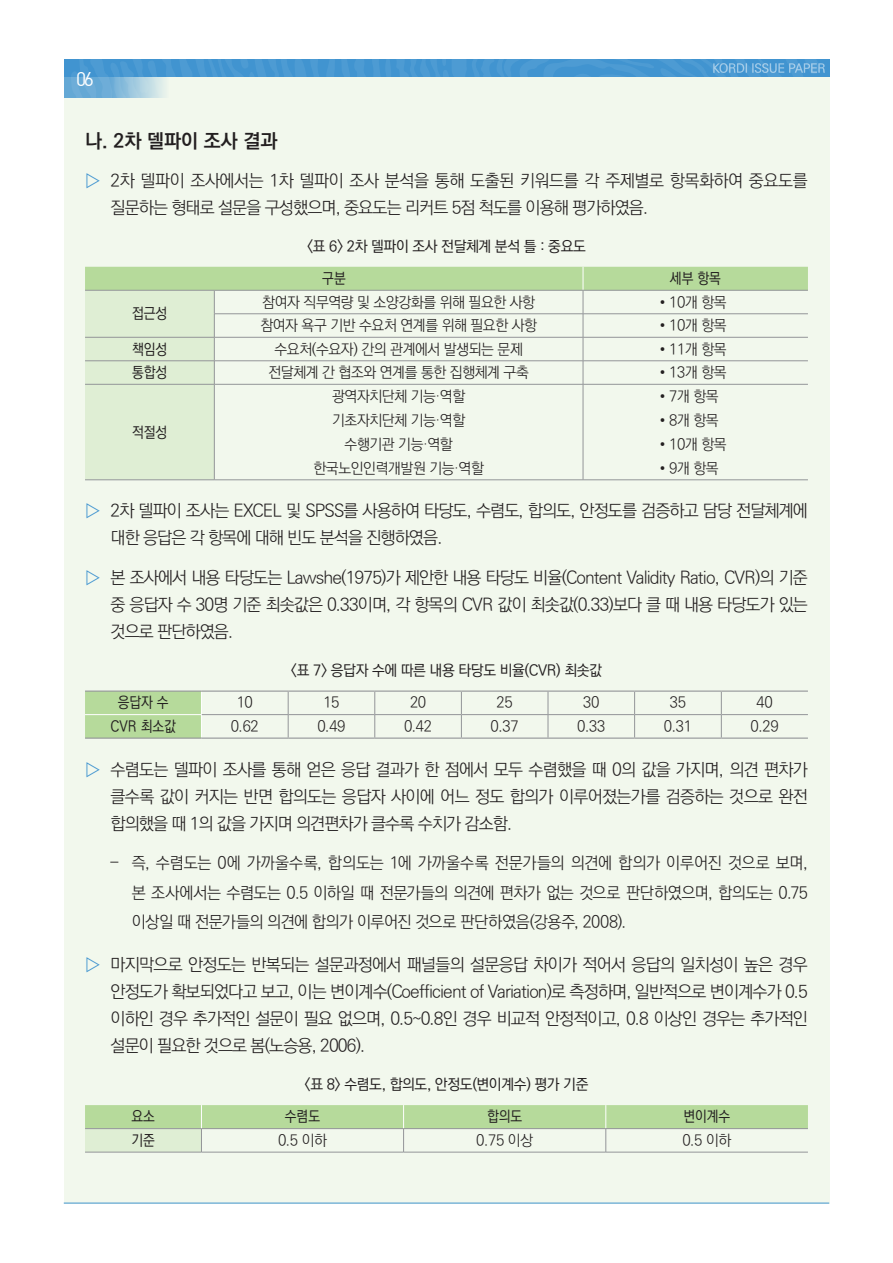
<style>
.page{position:relative;width:893px;height:1263px;background:#fff}
.page>*{position:absolute;margin:0;border:0;box-sizing:border-box;transform-origin:0 0}
._1{font:19.5px "Ko Pub World Dotum PB";color:#231f20}
.t1{font:19.5px "Dinreg";color:#fff}
.t2{font:17.25px/27px "Ko Pub World Dotum PL";letter-spacing:-.05em;color:#231f20;text-align:justify}
.t3{font:17.25px/27px "Ko Pub World Dotum PL";letter-spacing:-.025em;color:#231f20}
.t4{font:16.5px/29.7px "Ko Pub World Dotum PL";letter-spacing:-.03em;color:#231f20;text-align:justify}
.표_내용{font:15px "Ko Pub World Dotum PL";letter-spacing:-.025em;color:#231f20}
.표제목{font:15px "Ko Pub World Dotum PM";letter-spacing:-.025em;color:#231f20}
.표-구분{font:15px "Ko Pub World Dotum PM";color:#231f20;scale:.9 1}
.s1{font-family:"Ko Pub World Dotum PM";color:#4194d0}
.s2{font-family:"HCR Dotum";font-weight:700}
.s3{font-family:"Ko Pub World Batang PL"}
</style>
<div class="page">
<div style="left:64px;top:77px;width:765px;height:1126px;background:#f2f8ed"></div>
<hr style="left:64px;top:1203px;width:765px;height:1px;background:#4194d0">
<svg style="left:64px;top:60px;width:761px;height:38px"></svg>
<svg style="left:85px;top:267px;width:723px;height:213px"></svg>
<hr style="left:583px;top:384px;width:225px;height:1px;background:#939598">
<hr style="left:214px;top:384px;width:369px;height:1px;background:#939598">
<hr style="left:214px;top:384px;width:1px;height:96px;background:#939598">
<hr style="left:583px;top:384px;width:1px;height:96px;background:#939598">
<hr style="left:214px;top:479px;width:369px;height:1px;background:#939598">
<svg style="left:288px;top:692px;width:1px;height:45px"></svg>
<svg style="left:375px;top:692px;width:1px;height:45px"></svg>
<svg style="left:461px;top:692px;width:1px;height:45px"></svg>
<svg style="left:548px;top:692px;width:1px;height:45px"></svg>
<svg style="left:634px;top:692px;width:1px;height:45px"></svg>
<svg style="left:721px;top:692px;width:1px;height:45px"></svg>
<div style="left:85px;top:692px;width:117px;height:45px;background:#b6da9b"></div>
<hr style="left:85px;top:714px;width:117px;height:1px;background:#fff">
<hr style="left:202px;top:714px;width:86px;height:1px;background:#939598">
<hr style="left:288px;top:714px;width:87px;height:1px;background:#939598">
<hr style="left:375px;top:714px;width:86px;height:1px;background:#939598">
<hr style="left:461px;top:714px;width:87px;height:1px;background:#939598">
<hr style="left:548px;top:714px;width:87px;height:1px;background:#939598">
<hr style="left:635px;top:714px;width:86px;height:1px;background:#939598">
<hr style="left:721px;top:714px;width:87px;height:1px;background:#939598">
<hr style="left:85px;top:690px;width:116px;height:2px;background:#939598">
<hr style="left:201px;top:690px;width:87px;height:2px;background:#939598">
<hr style="left:288px;top:690px;width:87px;height:2px;background:#939598">
<hr style="left:375px;top:690px;width:86px;height:2px;background:#939598">
<hr style="left:461px;top:690px;width:87px;height:2px;background:#939598">
<hr style="left:548px;top:690px;width:87px;height:2px;background:#939598">
<hr style="left:635px;top:690px;width:86px;height:2px;background:#939598">
<hr style="left:721px;top:690px;width:87px;height:2px;background:#939598">
<hr style="left:85px;top:737px;width:116px;height:2px;background:#939598">
<hr style="left:201px;top:737px;width:87px;height:2px;background:#939598">
<hr style="left:288px;top:737px;width:87px;height:2px;background:#939598">
<hr style="left:375px;top:737px;width:86px;height:2px;background:#939598">
<hr style="left:461px;top:737px;width:87px;height:2px;background:#939598">
<hr style="left:548px;top:737px;width:87px;height:2px;background:#939598">
<hr style="left:635px;top:737px;width:86px;height:2px;background:#939598">
<hr style="left:721px;top:737px;width:87px;height:2px;background:#939598">
<hr style="left:85px;top:1152px;width:116px;height:1px;background:#939598">
<svg style="left:85px;top:1105px;width:723px;height:47px"></svg>
<hr style="left:404px;top:1128px;width:202px;height:1px;background:#939598">
<hr style="left:606px;top:1128px;width:202px;height:1px;background:#939598">
<hr style="left:201px;top:1152px;width:203px;height:1px;background:#939598">
<hr style="left:404px;top:1152px;width:202px;height:1px;background:#939598">
<hr style="left:606px;top:1152px;width:202px;height:1px;background:#939598">
<p class="t1" style="left:76px;top:66px;width:19px">06</p>
<p class="_1" style="left:85px;top:127px;width:194px">나. 2차 델파이 조사 결과</p>
<p class="t3" style="left:111px;top:168px;width:699px;text-indent:-26px"><span class="s1">▷</span> 2차 델파이 조사에서는 1차 델파이 조사 분석을 통해 도출된 키워드를 각 주제별로 항목화하여 중요도를 질문하는 형태로 설문을 구성했으며, 중요도는 리커트 5점 척도를 이용해 평가하였음.</p>
<p class="표제목" style="left:307px;top:236px;width:280px">&lt;표 6&gt; 2차 델파이 조사 전달체계 분석 틀 : 중요도</p>
<p class="표-구분" style="left:322px;top:268px;width:28px">구분</p>
<p class="표-구분" style="left:670px;top:268px;width:58px">세부 항목</p>
<p class="표-구분" style="left:132px;top:303px;width:41px">접근성</p>
<p class="표_내용" style="left:262px;top:291px;width:274px">참여자 직무역량 및 소양강화를 위해 필요한 사항</p>
<p class="표_내용" style="left:655px;top:291px;width:73px"><span class="s2">∙</span>10개 항목</p>
<p class="표_내용" style="left:260px;top:315px;width:278px">참여자 욕구 기반 수요처 연계를 위해 필요한 사항</p>
<p class="표_내용" style="left:655px;top:315px;width:73px"><span class="s2">∙</span>10개 항목</p>
<p class="표-구분" style="left:132px;top:338px;width:41px">책임성</p>
<p class="표_내용" style="left:274px;top:338px;width:250px">수요처(수요자) 간의 관계에서 발생되는 문제</p>
<p class="표_내용" style="left:655px;top:338px;width:73px"><span class="s2">∙</span>11개 항목</p>
<p class="표-구분" style="left:132px;top:362px;width:41px">통합성</p>
<p class="표_내용" style="left:269px;top:362px;width:262px">전달체계 간 협조와 연계를 통한 집행체계 구축</p>
<p class="표_내용" style="left:655px;top:362px;width:73px"><span class="s2">∙</span>13개 항목</p>
<p class="표_내용" style="left:332px;top:385px;width:135px">광역자치단체 기능·역할</p>
<p class="표_내용" style="left:332px;top:409px;width:135px">기초자치단체 기능·역할</p>
<p class="표_내용" style="left:345px;top:433px;width:110px">수행기관 기능·역할</p>
<p class="표_내용" style="left:313px;top:457px;width:172px">한국노인인력개발원 기능·역할</p>
<p class="표_내용" style="left:655px;top:385px;width:65px"><span class="s2">∙</span>7개 항목</p>
<p class="표_내용" style="left:655px;top:409px;width:65px"><span class="s2">∙</span>8개 항목</p>
<p class="표_내용" style="left:655px;top:433px;width:73px"><span class="s2">∙</span>10개 항목</p>
<p class="표_내용" style="left:655px;top:457px;width:65px"><span class="s2">∙</span>9개 항목</p>
<p class="t2" style="left:111px;top:498px;width:699px;text-indent:-26px"><span class="s1">▷</span> 2차 델파이 조사는 EXCEL 및 SPSS를 사용하여 타당도, 수렴도, 합의도, 안정도를 검증하고 담당 전달체계에 대한 응답은 각 항목에 대해 빈도 분석을 진행하였음.</p>
<p class="t2" style="left:111px;top:564px;width:699px;text-indent:-26px"><span class="s1">▷</span> 본 조사에서 내용 타당도는 Lawshe(1975)가 제안한 내용 타당도 비율(Content Validity Ratio, CVR)의 기준 중 응답자 수 30명 기준 최솟값은 0.33이며, 각 항목의 CVR 값이 최솟값(0.33)보다 클 때 내용 타당도가 있는 것으로 판단하였음.</p>
<p class="표제목" style="left:291px;top:660px;width:313px">&lt;표 7&gt; 응답자 수에 따른 내용 타당도 비율(CVR) 최솟값</p>
<p class="표-구분" style="left:118px;top:692px;width:58px">응답자 수</p>
<p class="표_내용" style="left:237px;top:692px;width:18px">10</p>
<p class="표_내용" style="left:323px;top:692px;width:18px">15</p>
<p class="표_내용" style="left:410px;top:692px;width:18px">20</p>
<p class="표_내용" style="left:497px;top:692px;width:18px">25</p>
<p class="표_내용" style="left:583px;top:692px;width:18px">30</p>
<p class="표_내용" style="left:670px;top:692px;width:18px">35</p>
<p class="표_내용" style="left:756px;top:692px;width:18px">40</p>
<p class="표-구분" style="left:110px;top:716px;width:74px">CVR 최소값</p>
<p class="표_내용" style="left:231px;top:716px;width:30px">0.62</p>
<p class="표_내용" style="left:317px;top:716px;width:30px">0.49</p>
<p class="표_내용" style="left:404px;top:716px;width:30px">0.42</p>
<p class="표_내용" style="left:491px;top:716px;width:30px">0.37</p>
<p class="표_내용" style="left:577px;top:716px;width:30px">0.33</p>
<p class="표_내용" style="left:664px;top:716px;width:30px">0.31</p>
<p class="표_내용" style="left:751px;top:716px;width:30px">0.29</p>
<p class="t2" style="left:111px;top:756px;width:699px;text-indent:-26px"><span class="s1">▷</span> 수렴도는 델파이 조사를 통해 얻은 응답 결과가 한 점에서 모두 수렴했을 때 0의 값을 가지며, 의견 편차가 클수록 값이 커지는 반면 합의도는 응답자 사이에 어느 정도 합의가 이루어졌는가를 검증하는 것으로 완전 합의했을 때 1의 값을 가지며 의견편차가 클수록 수치가 감소함.</p>
<p class="t4" style="left:132px;top:848px;width:678px;text-indent:-21px"><span class="s3">–</span> 즉, 수렴도는 0에 가까울수록, 합의도는 1에 가까울수록 전문가들의 의견에 합의가 이루어진 것으로 보며, 본 조사에서는 수렴도는 0.5 이하일 때 전문가들의 의견에 편차가 없는 것으로 판단하였으며, 합의도는 0.75 이상일 때 전문가들의 의견에 합의가 이루어진 것으로 판단하였음(강용주, 2008).</p>
<p class="t2" style="left:111px;top:952px;width:699px;text-indent:-26px"><span class="s1">▷</span> 마지막으로 안정도는 반복되는 설문과정에서 패널들의 설문응답 차이가 적어서 응답의 일치성이 높은 경우 안정도가 확보되었다고 보고, 이는 변이계수(Coefficient of Variation)로 측정하며, 일반적으로 변이계수가 0.5 이하인 경우 추가적인 설문이 필요 없으며, 0.5~0.8인 경우 비교적 안정적이고, 0.8 이상인 경우는 추가적인 설문이 필요한 것으로 봄(노승용, 2006).</p>
<p class="표제목" style="left:304px;top:1074px;width:285px">&lt;표 8&gt; 수렴도, 합의도, 안정도(변이계수) 평가 기준</p>
<p class="표-구분" style="left:131px;top:1106px;width:28px">요소</p>
<p class="표-구분" style="left:285px;top:1106px;width:41px">수렴도</p>
<p class="표-구분" style="left:487px;top:1106px;width:41px">합의도</p>
<p class="표-구분" style="left:683px;top:1106px;width:54px">변이계수</p>
<p class="표-구분" style="left:131px;top:1130px;width:28px">기준</p>
<p class="표_내용" style="left:278px;top:1130px;width:51px">0.5 이하</p>
<p class="표_내용" style="left:476px;top:1130px;width:58px">0.75 이상</p>
<p class="표_내용" style="left:682px;top:1130px;width:51px">0.5 이하</p>
<p class="표-구분" style="left:132px;top:421px;width:41px">적절성</p>
</div>
